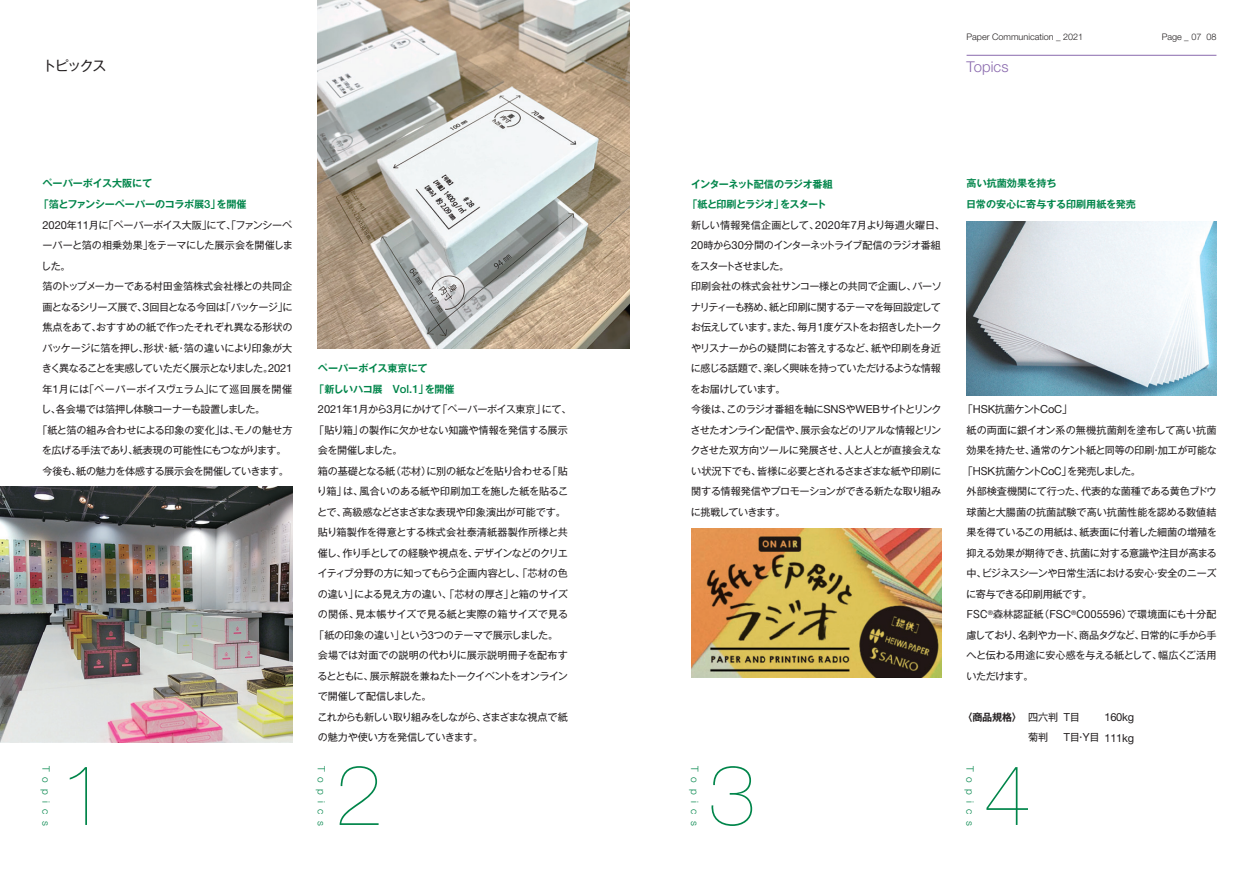
<style>
.page{position:relative;width:1259px;height:893px;background:#fff}
.page>*{position:absolute;margin:0;border:0;box-sizing:border-box;transform-origin:0 0}
.t1{font:200 85.05px "Helvetica Neue";color:#00854a}
.t2{font:300 14.85px "Helvetica Neue";letter-spacing:.005em;color:#8a6aae}
.t3{font:13.8px "Gothic MB101 Pro";letter-spacing:-.1em;color:#231f20}
.t4{font:11.1px "Helvetica Neue";letter-spacing:-.02em;color:#231f20}
.t5{font:10.05px/20.5px "Gothic MB101 Pro";letter-spacing:-.035em;color:#231f20}
.t6{font:10.05px "Gothic MB101 Pro";letter-spacing:-.015em;color:#231f20}
.t7{font:10.05px "Gothic MB101 Pro";letter-spacing:.005em;color:#231f20}
.t8{font:10.05px "Gothic MB101 Pro";letter-spacing:-.075em;color:#231f20}
.t9{font:10.05px "Gothic MB101 Pro";letter-spacing:-.065em;color:#231f20}
.t10{font:10.05px "Gothic MB101 Pro";letter-spacing:-.07em;color:#231f20}
.t11{font:700 10.05px/20.5px "Gothic MB101 Pro De";letter-spacing:-.005em;color:#00854a}
.t12{font:700 10.05px/20.5px "Gothic MB101 Pro De";letter-spacing:-.065em;color:#00854a}
.t13{font:10.05px "Gothic MB101 Pro";letter-spacing:-.105em;color:#231f20}
.t14{font:700 10.05px/20.5px "Gothic MB101 Pro De";letter-spacing:-.025em;color:#00854a}
.t15{font:10.05px "Gothic MB101 Pro";letter-spacing:-.055em;color:#231f20}
.t16{font:700 10.05px/20.5px "Gothic MB101 Pro De";color:#00854a}
.t17{font:10.05px "Gothic MB101 Pro";letter-spacing:.025em;color:#231f20}
.t18{font:10.05px "Gothic MB101 Pro";letter-spacing:.015em;color:#231f20}
.t19{font:10.05px "Gothic MB101 Pro";letter-spacing:.02em;color:#231f20}
.t20{font:10.05px "Gothic MB101 Pro";color:#231f20}
.t21{font:300 10.05px "Helvetica Neue";letter-spacing:.62em;color:#00854a}
.t22{font:10.05px "Gothic MB101 Pro";letter-spacing:-.125em;color:#231f20}
.t23{font:700 10.05px "Gothic MB101 Pro De";color:#231f20}
.t24{font:300 9px "Helvetica Neue";color:#231f20}
.s1{font-family:"Helvetica Neue";font-weight:500;font-size:11.25px}
.s2{font-family:"Helvetica Neue";font-size:11.1px}
.s3{font-family:"Gothic MB101 Pro";font-weight:400}
</style>
<div class="page">
<img style="left:318px;top:0;width:311px;height:348px">
<img style="left:0;top:487px;width:292px;height:256px">
<img style="left:691px;top:529px;width:250px;height:148px">
<img style="left:967px;top:222px;width:249px;height:173px">
<hr style="left:966px;top:55px;width:250px;height:1px;background:#8a6aae">
<p class="t24" style="left:966px;top:32px;width:118px">Paper Communication _ 2021</p>
<p class="t24" style="left:1161px;top:32px;width:56px">Page _ 07 08</p>
<h3 class="t3" style="left:43px;top:55px;width:65px">トピックス</h3>
<h2 class="t2" style="left:966px;top:58px;width:44px">Topics</h2>
<p class="t11" style="left:39px;top:172px;width:209px;text-indent:4px">ペーパーボイス大阪にて<br>「箔とファンシーペーパーのコラボ展<span class="s1">3</span>」を開催</p>
<p class="t5" style="left:43px;top:213px;width:251px"><span class="s2">2020</span>年<span class="s2">11</span>月に「ペーパーボイス大阪」にて、「ファンシーペ</p>
<p class="t5" style="left:42px;top:234px;width:252px">ーパーと箔の相乗効果」をテーマにした展示会を開催しま</p>
<p class="t5" style="left:41px;top:254px;width:31px">した。</p>
<p class="t5" style="left:43px;top:275px;width:251px">箔のトップメーカーである村田金箔株式会社様との共同企</p>
<p class="t8" style="left:43px;top:298px;width:252px">画となるシリーズ展で、３回目となる今回は「パッケージ」に</p>
<p class="t5" style="left:43px;top:316px;width:251px">焦点をあて、おすすめの紙で作ったそれぞれ異なる形状の</p>
<p class="t6" style="left:43px;top:339px;width:251px">パッケージに箔を押し、形状・紙・箔の違いにより印象が大</p>
<p class="t13" style="left:42px;top:360px;width:252px">きく異なることを実感していただく展示となりました。<span class="s2">2021</span></p>
<p class="t17" style="left:43px;top:380px;width:251px">年<span class="s2">1</span>月には「ペーパーボイスヴェラム」にて巡回展を開催</p>
<p class="t5" style="left:41px;top:398px;width:226px">し、各会場では箔押し体験コーナーも設置しました。</p>
<p class="t6" style="left:37px;top:421px;width:256px">「紙と箔の組み合わせによる印象の変化」は、モノの魅せ方</p>
<p class="t5" style="left:42px;top:439px;width:246px">を広げる手法であり、紙表現の可能性にもつながります。</p>
<p class="t5" style="left:43px;top:459px;width:248px">今後も、紙の魅力を体感する展示会を開催していきます。</p>
<p class="t14" style="left:314px;top:357px;width:142px;text-indent:4px">ペーパーボイス東京にて<br>「新しいハコ展　<span class="s1">Vol.1</span>」を開催</p>
<p class="t5" style="left:318px;top:398px;width:255px"><span class="s2">2021</span>年<span class="s2">1</span>月から<span class="s2">3</span>月にかけて「ペーパーボイス東京」にて、</p>
<p class="t5" style="left:314px;top:418px;width:255px">「貼り箱」の製作に欠かせない知識や情報を発信する展示</p>
<p class="t10" style="left:318px;top:442px;width:86px">会を開催しました。</p>
<p class="t5" style="left:318px;top:459px;width:251px">箱の基礎となる紙（芯材）に別の紙などを貼り合わせる「貼</p>
<p class="t6" style="left:317px;top:483px;width:253px">り箱」は、風合いのある紙や印刷加工を施した紙を貼るこ</p>
<p class="t5" style="left:317px;top:500px;width:250px">とで、高級感などさまざまな表現や印象演出が可能です。</p>
<p class="t18" style="left:318px;top:524px;width:251px">貼り箱製作を得意とする株式会社泰清紙器製作所様と共</p>
<p class="t15" style="left:318px;top:545px;width:251px">催し、作り手としての経験や視点を、デザインなどのクリエ</p>
<p class="t5" style="left:318px;top:562px;width:251px">イティブ分野の方に知ってもらう企画内容とし、「芯材の色</p>
<p class="t6" style="left:318px;top:586px;width:251px">の違い」による見え方の違い、「芯材の厚さ」と箱のサイズ</p>
<p class="t19" style="left:318px;top:606px;width:252px">の関係、見本帳サイズで見る紙と実際の箱サイズで見る</p>
<p class="t5" style="left:314px;top:623px;width:245px">「紙の印象の違い」という<span class="s2">3</span>つのテーマで展示しました。</p>
<p class="t20" style="left:318px;top:647px;width:251px">会場では対面での説明の代わりに展示説明冊子を配布す</p>
<p class="t9" style="left:317px;top:668px;width:252px">るとともに、展示解説を兼ねたトークイベントをオンライン</p>
<p class="t9" style="left:318px;top:688px;width:115px">で開催して配信しました。</p>
<p class="t8" style="left:317px;top:709px;width:252px">これからも新しい取り組みをしながら、さまざまな視点で紙</p>
<p class="t5" style="left:318px;top:726px;width:167px">の魅力や使い方を発信していきます。</p>
<p class="t12" style="left:687px;top:172px;width:147px;text-indent:4px">インターネット配信のラジオ番組「紙と印刷とラジオ」をスタート</p>
<p class="t5" style="left:690px;top:213px;width:256px">新しい情報発信企画として、<span class="s2">2020</span>年<span class="s2">7</span>月より毎週火曜日、<br><span class="s2">20</span>時から<span class="s2">30</span>分間のインターネットライブ配信のラジオ番組をスタートさせました。<br>印刷会社の株式会社サンコー様との共同で企画し、パーソナリティーも務め、紙と印刷に関するテーマを毎回設定してお伝えしています。また、毎月<span class="s2">1</span>度ゲストをお招きしたトークやリスナーからの疑問にお答えするなど、紙や印刷を身近に感じる話題で、楽しく興味を持っていただけるような情報をお届けしています。<br>今後は、このラジオ番組を軸に<span class="s2">SNS</span>や<span class="s2">WEB</span>サイトとリンクさせたオンライン配信や、展示会などのリアルな情報とリンクさせた双方向ツールに発展させ、人と人とが直接会えない状況下でも、皆様に必要とされるさまざまな紙や印刷に関する情報発信やプロモーションができる新たな取り組みに挑戦していきます。</p>
<p class="t16" style="left:966px;top:172px;width:171px">高い抗菌効果を持ち<br>日常の安心に寄与する印刷用紙を発売</p>
<p class="t5" style="left:963px;top:398px;width:111px">「<span class="s2">HSK</span>抗菌ケント<span class="s2">CoC</span>」</p>
<p class="t7" style="left:966px;top:421px;width:251px">紙の両面に銀イオン系の無機抗菌剤を塗布して高い抗菌</p>
<p class="t5" style="left:966px;top:439px;width:252px">効果を持たせ、通常のケント紙と同等の印刷・加工が可能な</p>
<p class="t22" style="left:963px;top:463px;width:180px">「ＨＳＫ抗菌ケントＣ<span class="s2">o</span>Ｃ」を発売しました。</p>
<p class="t5" style="left:966px;top:480px;width:252px">外部検査機関にて行った、代表的な菌種である黄色ブドウ</p>
<p class="t7" style="left:966px;top:504px;width:251px">球菌と大腸菌の抗菌試験で高い抗菌性能を認める数値結</p>
<p class="t5" style="left:966px;top:521px;width:252px">果を得ているこの用紙は、紙表面に付着した細菌の増殖を</p>
<p class="t5" style="left:966px;top:541px;width:252px">抑える効果が期待でき、抗菌に対する意識や注目が高まる</p>
<p class="t5" style="left:966px;top:562px;width:251px">中、ビジネスシーンや日常生活における安心・安全のニーズ</p>
<p class="t5" style="left:966px;top:582px;width:127px">に寄与できる印刷用紙です。</p>
<p class="t7" style="left:964px;top:606px;width:253px">ＦＳＣ<sup>®</sup>森林認証紙（<span class="s2">FSC</span><sup>®</sup>Ｃ<span class="s2">005596</span>）で環境面にも十分配</p>
<p class="t10" style="left:966px;top:627px;width:251px">慮しており、名刺やカード、商品タグなど、日常的に手から手</p>
<p class="t5" style="left:966px;top:644px;width:251px">へと伝わる用途に安心感を与える紙として、幅広くご活用</p>
<p class="t5" style="left:966px;top:664px;width:68px">いただけます。</p>
<p class="t23" style="left:962px;top:709px;width:119px">〈商品規格〉 <span class="s3">四六判Ｔ目</span></p>
<p class="t4" style="left:1104px;top:710px;width:31px">160kg</p>
<p class="t5" style="left:1028px;top:726px;width:21px">菊判</p>
<p class="t5" style="left:1061px;top:726px;width:74px">Ｔ目・Ｙ目 <span class="s2">111kg</span></p>
<p class="t21" style="left:52px;top:766px;width:61px;rotate:90deg">Topics</p>
<p class="t21" style="left:328px;top:766px;width:61px;rotate:90deg">Topics</p>
<h1 class="t1" style="left:708px;top:746px;width:49px">3</h1>
<p class="t21" style="left:701px;top:766px;width:61px;rotate:90deg">Topics</p>
<h1 class="t1" style="left:983px;top:746px;width:49px">4</h1>
<p class="t21" style="left:976px;top:766px;width:61px;rotate:90deg">Topics</p>
<h1 class="t1" style="left:60px;top:746px;width:49px">1</h1>
<h1 class="t1" style="left:335px;top:746px;width:49px">2</h1>
</div>
